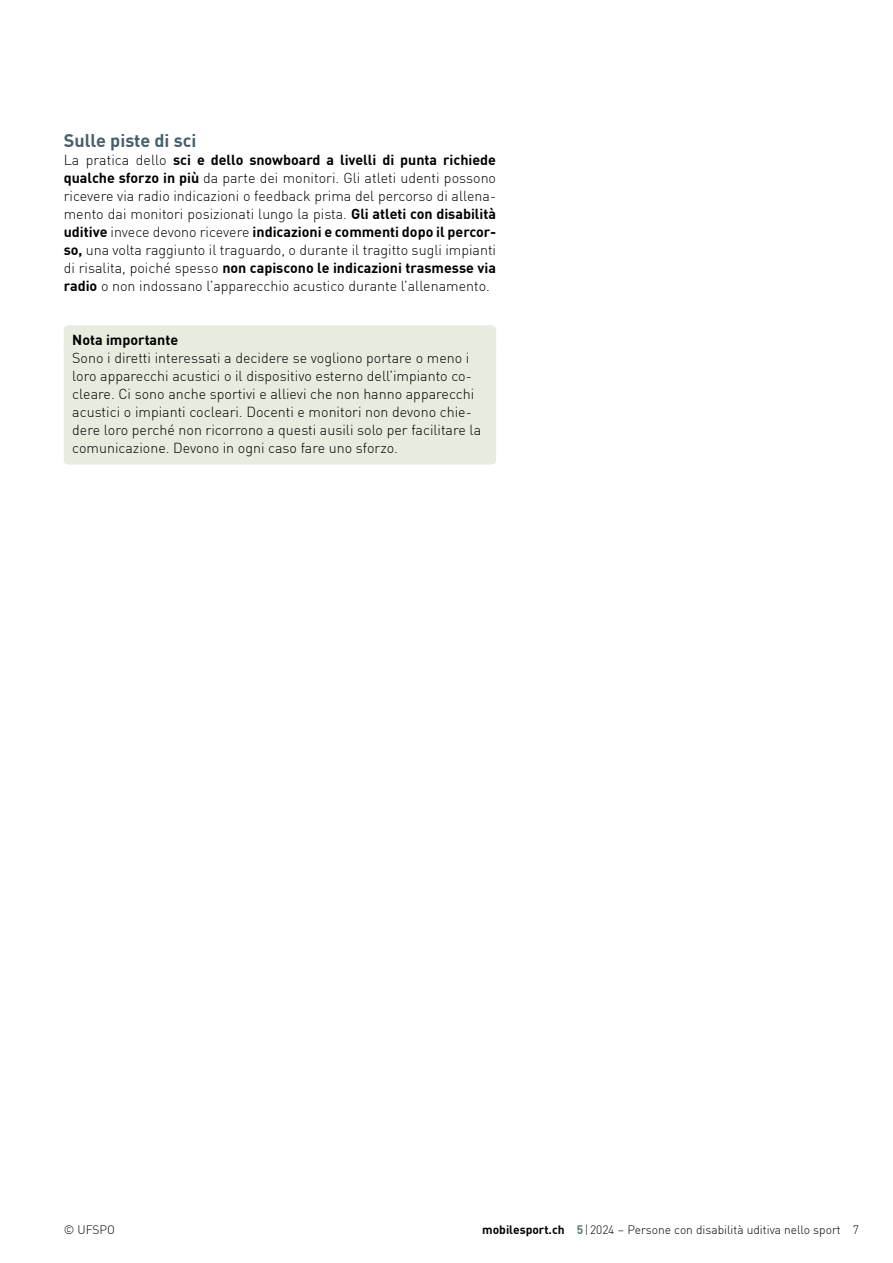
<style>
.page{position:relative;width:893px;height:1263px;background:#fff}
.page>*{position:absolute;margin:0;border:0;box-sizing:border-box;transform-origin:0 0}
.h_Untertitel{font:700 18px "DINOT";color:#46606c}
.p_Fliesstext{font:300 14.25px/18px "DINOT";color:#000;text-align:justify}
.p_Fliesstext_Tipp{font:300 14.25px/18px "DINOT";color:#000}
.h_Untertitel_Tipp{font:700 14.25px "DINOT";color:#000}
.t1{font:300 12px "DINOT";color:#000}
.s1{font-weight:700}
.s2{font-weight:700;color:#567d6c}
</style>
<div class="page">
<div style="left:64px;top:325px;width:432px;height:31px;background:#e7ecdf;border-radius:4px"></div>
<div style="left:64px;top:339px;width:432px;height:125px;background:#e7ecdf;border-radius:4px"></div>
<h2 class="h_Untertitel" style="left:64px;top:126px;width:134px">Sulle piste di sci</h2>
<p class="p_Fliesstext" style="left:64px;top:149px;width:434px">La pratica dello <span class="s1">sci e dello snowboard a livelli di punta richiede qualche sforzo in più</span> da parte dei monitori. Gli atleti udenti possono ricevere via radio indicazioni o feedback prima del percorso di allena&shy;mento dai monitori posizionati lungo la pista. <span class="s1">Gli atleti con disabilità uditive</span> invece devono ricevere <span class="s1">indicazioni e commenti dopo il percor&shy;so,</span> una volta raggiunto il traguardo, o durante il tragitto sugli impianti di risalita, poiché spesso <span class="s1">non capiscono le indicazioni trasmesse via radio</span> o non indossano l’apparecchio acustico durante l’allenamento.</p>
<h2 class="h_Untertitel_Tipp" style="left:72px;top:328px;width:107px">Nota importante</h2>
<p class="p_Fliesstext_Tipp" style="left:72px;top:347px;width:410px">Sono i diretti interessati a decidere se vogliono portare o meno i loro apparecchi acustici o il dispositivo esterno dell’impianto co&shy;cleare. Ci sono anche sportivi e allievi che non hanno apparecchi acustici o impianti cocleari. Docenti e monitori non devono chie&shy;dere loro perché non ricorrono a questi ausili solo per facilitare la comunicazione. Devono in ogni caso fare uno sforzo.</p>
<p class="t1" style="left:64px;top:1220px;width:53px">© UFSPO</p>
<p class="t1" style="left:482px;top:1220px;width:378px"><span class="s1">mobilesport.ch</span> <span class="s2">5</span>|2024 – Persone con disabilità uditiva nello sport 7</p>
</div>
